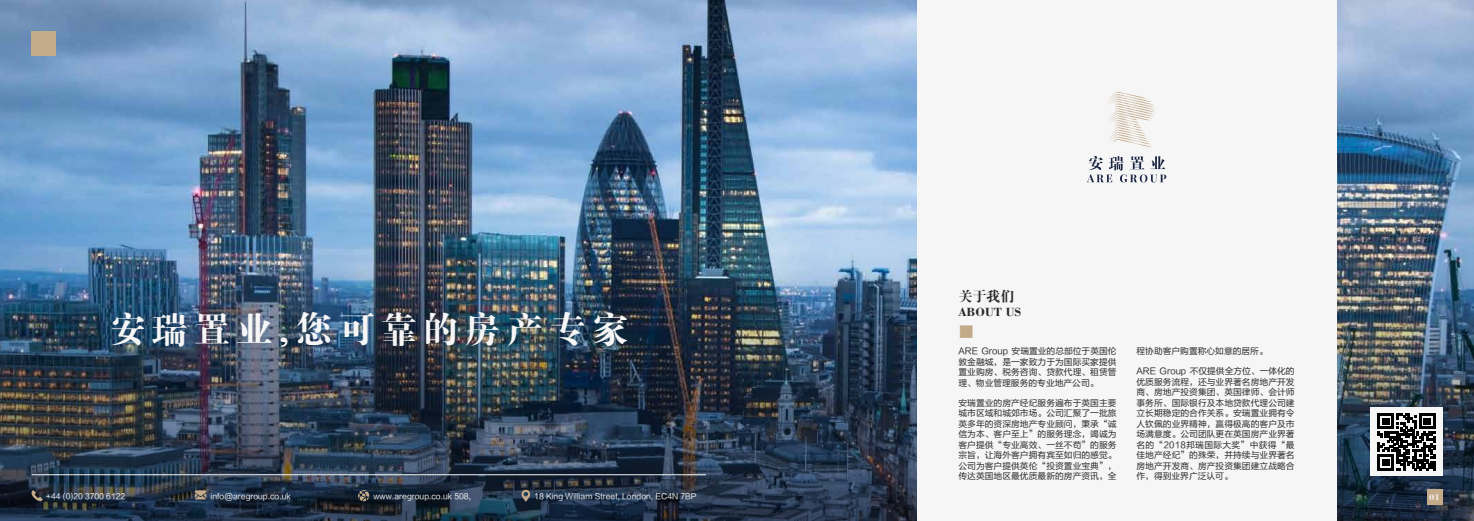
<style>
.page{position:relative;width:1474px;height:521px;background:#fff}
.page>*{position:absolute;margin:0;border:0;box-sizing:border-box;transform-origin:0 0}
.t1{font:36.75px "FZDBSJW GB1 0";letter-spacing:.15em;color:#f6f6f6}
.t2{font:15.75px "FZDBSJW GB1 0";color:#c3ab8a}
.t3{font:14px "FZDBSJW GB1 0";color:#282827}
.t4{font:700 12.25px "Bodoni Std";color:#282827}
.t5{font:8.75px/10.5px "FZLTHK GBK1 0";letter-spacing:.005em;color:#282827;text-align:justify}
.t6{font:700 8.75px "Bodoni Std";color:#f6f6f6}
.t7{font:7.88px "FZLTHK GBK1 0";color:#f6f6f6}
</style>
<div class="page">
<img style="left:0;top:0;width:1473px;height:521px">
<div style="left:916px;top:0;width:420px;height:521px;background:#f6f6f6"></div>
<svg style="left:1107px;top:92px;width:48px;height:55px"></svg>
<svg style="left:1087px;top:156px;width:79px;height:26px"></svg>
<div style="left:32px;top:32px;width:24px;height:24px;background:#c3ab8a"></div>
<hr style="left:32px;top:474px;width:674px;height:1px;background:#f6f6f6">
<div style="left:1370px;top:407px;width:72px;height:69px;background:#f6f6f6"></div>
<svg style="left:1377px;top:413px;width:58px;height:57px"></svg>
<svg style="left:31px;top:490px;width:12px;height:11px"></svg>
<svg style="left:195px;top:490px;width:11px;height:9px"></svg>
<svg style="left:358px;top:490px;width:11px;height:11px"></svg>
<svg style="left:521px;top:490px;width:9px;height:12px"></svg>
<div style="left:1426px;top:489px;width:16px;height:16px;background:#c3ab8a"></div>
<h1 class="t1" style="left:109px;top:310px;width:520px">安瑞置业,您可靠的房产专家</h1>
<p class="t7" style="left:46px;top:491px;width:81px">+44 (0)20 3700 6122</p>
<p class="t7" style="left:210px;top:491px;width:82px">info@aregroup.co.uk</p>
<p class="t7" style="left:373px;top:491px;width:99px">www.aregroup.co.uk 508,</p>
<p class="t7" style="left:534px;top:491px;width:164px">18 King William Street, London, EC4N 7BP</p>
<h3 class="t3" style="left:958px;top:289px;width:57px">关于我们</h3>
<h3 class="t4" style="left:958px;top:304px;width:64px">ABOUT US</h3>
<h2 class="t2" style="left:958px;top:323px;width:17px">■</h2>
<p class="t5" style="left:958px;top:346px;width:160px">ARE Group 安瑞置业的总部位于英国伦敦金融城，是一家致力于为国际买家提供置业购房、税务咨询、贷款代理、租赁管理、物业管理服务的专业地产公司。</p>
<p class="t5" style="left:958px;top:398px;width:160px">安瑞置业的房产经纪服务遍布于英国主要城市区域和城郊市场。公司汇聚了一批旅英多年的资深房地产专业顾问，秉承“诚信为本、客户至上”的服务理念，竭诚为客户提供“专业高效、一丝不苟”的服务宗旨，让海外客户拥有宾至如归的感觉。公司为客户提供英伦“投资置业宝典”，传达英国地区最优质最新的房产资讯，全</p>
<p class="t5" style="left:1136px;top:346px;width:133px">程协助客户购置称心如意的居所。</p>
<p class="t5" style="left:1136px;top:366px;width:160px">ARE Group 不仅提供全方位、一体化的优质服务流程，还与业界著名房地产开发商、房地产投资集团、英国律师、会计师事务所、国际银行及本地贷款代理公司建立长期稳定的合作关系。安瑞置业拥有令人钦佩的业界精神，赢得极高的客户及市场满意度。公司团队更在英国房产业界著名的“2018邦瑞国际大奖”中获得“最佳地产经纪”的殊荣，并持续与业界著名房地产开发商、房产投资集团建立战略合作，得到业界广泛认可。</p>
<p class="t6" style="left:1429px;top:492px;width:12px">01</p>
</div>
